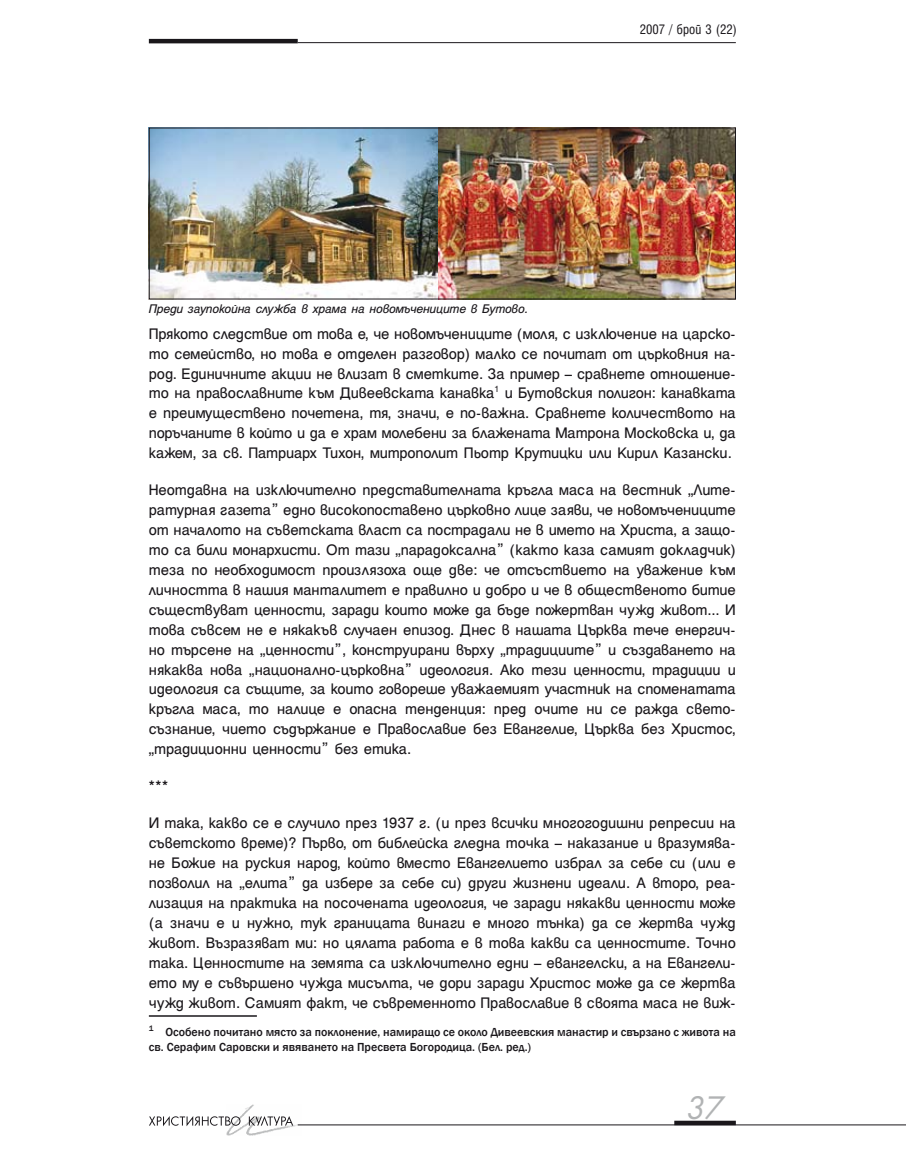
<style>
.page{position:relative;width:906px;height:1170px;background:#fff}
.page>*{position:absolute;margin:0;border:0;box-sizing:border-box;transform-origin:0 0}
.t1{font:italic 30px "SP Futur";color:#b1b3b4}
.t2{font:16.5px/20px "Helen BG Normal";letter-spacing:-.01em;color:#1a171b;text-align:justify}
.t3{font:condensed 15px "Helen HS Bg";color:#1a171b}
.t4{font:italic 13.5px "Helen HS Bg";letter-spacing:-.01em;color:#1a171b}
.t5{font:500 12px/14.4px "Franklin Gothic";color:#1a171b}
</style>
<div class="page">
<img style="left:226px;top:1104px;width:76px;height:30px">
<svg style="left:149px;top:1115px;width:91px;height:11px"></svg>
<svg style="left:249px;top:1115px;width:44px;height:10px"></svg>
<div style="left:674px;top:1120px;width:62px;height:5px;background:#1a171b"></div>
<hr style="left:298px;top:42px;width:438px;height:1px;background:#1a171b">
<hr style="left:149px;top:39px;width:149px;height:4px;background:#1a171b">
<hr style="left:298px;top:1124px;width:608px;height:1px;background:#1a171b">
<hr style="left:149px;top:1015px;width:108px;height:1px;background:#1a171b">
<img style="left:151px;top:130px;width:287px;height:167px">
<img style="left:438px;top:130px;width:296px;height:167px">
<div style="left:149px;top:128px;width:587px;height:171px;border:1px solid #1a171b"></div>
<p class="t4" style="left:149px;top:302px;width:381px">Преди заупокойна служба в храма на новомъчениците в Бутово.</p>
<p class="t3" style="left:640px;top:22px;width:99px">2007 / брой 3 (22)</p>
<p class="t2" style="left:149px;top:323px;width:588px">Прякото следствие от това е, че новомъчениците (моля, с изключение на царско&shy;то семейство, но това е отделен разговор) малко се почитат от църковния на&shy;род. Единичните акции не влизат в сметките. За пример – сравнете отношение&shy;то на православните към Дивеевската канавка<sup>1</sup> и Бутовския полигон: канавката е преимуществено почетена, тя, значи, е по-важна. Сравнете количеството на поръчаните в който и да е храм молебени за блажената Матрона Московска и, да кажем, за св. Патриарх Тихон, митрополит Пьотр Крутицки или Кирил Казански.</p>
<p class="t2" style="left:149px;top:480px;width:588px">Неотдавна на изключително представителната кръгла маса на вестник „Лите&shy;ратурная газета” едно високопоставено църковно лице заяви, че новомъчениците от началото на съветската власт са пострадали не в името на Христа, а защо&shy;то са били монархисти. От тази „парадоксална” (както каза самият докладчик) теза по необходимост произлязоха още две: че отсъствието на уважение към личността в нашия манталитет е правилно и добро и че в общественото битие съществуват ценности, заради които може да бъде пожертван чужд живот... И това съвсем не е някакъв случаен епизод. Днес в нашата Църква тече енергич&shy;но търсене на „ценности”, конструирани върху „традициите” и създаването на някаква нова „национално-църковна” идеология. Ако тези ценности, традиции и идеология са същите, за които говореше уважаемият участник на споменатата кръгла маса, то налице е опасна тенденция: пред очите ни се ражда свето&shy;съзнание, чието съдържание е Православие без Евангелие, Църква без Христос, „традиционни ценности” без етика.</p>
<p class="t2" style="left:149px;top:776px;width:21px">***</p>
<p class="t2" style="left:149px;top:813px;width:588px">И така, какво се е случило през 1937 г. (и през всички многогодишни репресии на съветското време)? Първо, от библейска гледна точка – наказание и вразумява&shy;не Божие на руския народ, който вместо Евангелието избрал за себе си (или е позволил на „елита” да избере за себе си) други жизнени идеали. А второ, реа&shy;лизация на практика на посочената идеология, че заради някакви ценности може (а значи е и нужно, тук границата винаги е много тънка) да се жертва чужд живот. Възразяват ми: но цялата работа е в това какви са ценностите. Точно така. Ценностите на земята са изключително едни – евангелски, а на Евангели&shy;ето му е съвършено чужда мисълта, че дори заради Христос може да се жертва чужд живот. Самият факт, че съвременното Православие в своята маса не виж-</p>
<p class="t5" style="left:149px;top:1025px;width:588px"><sup>1</sup> Особено почитано място за поклонение, намиращо се около Дивеевския манастир и свързано с живота на св. Серафим Саровски и явяването на Пресвета Богородица. (Бел. ред.)</p>
<h1 class="t1" style="left:686px;top:1090px;width:38px">37</h1>
</div>
